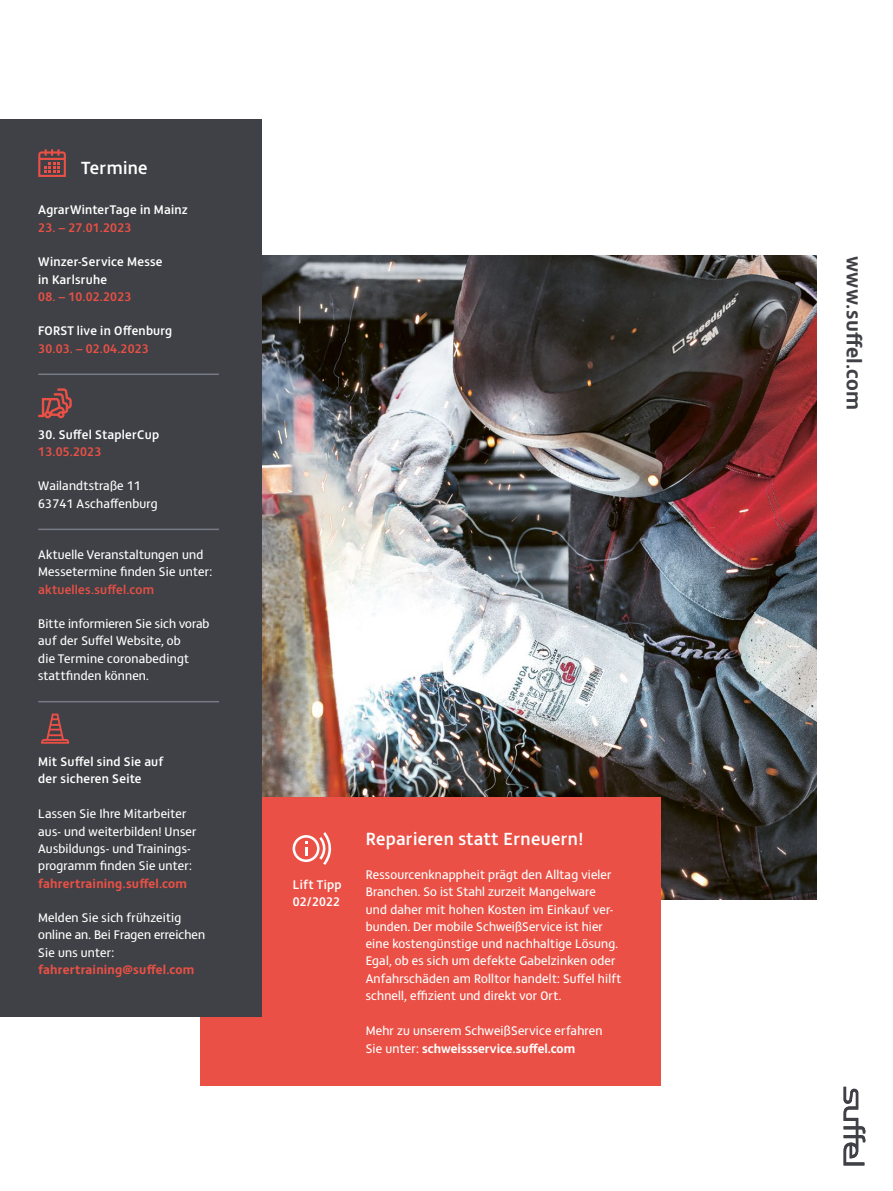
<style>
.page{position:relative;width:893px;height:1191px;background:#fff}
.page>*{position:absolute;margin:0;border:0;box-sizing:border-box;transform-origin:0 0}
.t1{font:700 21px "FS Matthew";letter-spacing:.015em;color:#404146}
.t2{font:500 18px "FS Matthew";letter-spacing:.015em;color:#fff}
.t3{font:12.75px/17.2px "FS Matthew";letter-spacing:.015em;color:#fff}
.t4{font:500 12.75px/17.2px "FS Matthew";letter-spacing:.015em;color:#fff}
.t5{font:500 12.75px "FS Matthew";letter-spacing:.015em;color:#ea5045}
.t6{font:700 12.75px "FS Matthew";letter-spacing:.015em;color:#ea5045}
.s1{font-weight:700}
</style>
<div class="page">
<svg style="left:844px;top:1086px;width:22px;height:79px"></svg>
<img style="left:261px;top:256px;width:555px;height:643px">
<div style="left:200px;top:797px;width:460px;height:289px;background:#ea5045"></div>
<svg style="left:293px;top:832px;width:39px;height:33px"></svg>
<div style="left:0;top:119px;width:261px;height:897px;background:#404146"></div>
<svg style="left:38px;top:149px;width:28px;height:28px"></svg>
<hr style="left:38px;top:373px;width:181px;height:2px;background:#757a85">
<svg style="left:38px;top:388px;width:34px;height:30px"></svg>
<hr style="left:38px;top:528px;width:181px;height:2px;background:#757a85">
<hr style="left:38px;top:701px;width:181px;height:1px;background:#757a85">
<svg style="left:41px;top:713px;width:28px;height:30px"></svg>
<h2 class="t2" style="left:81px;top:153px;width:68px">Termine</h2>
<p class="t4" style="left:38px;top:200px;width:151px">AgrarWinterTage in Mainz</p>
<p class="t5" style="left:38px;top:217px;width:95px">23. – 27.01.2023</p>
<p class="t4" style="left:38px;top:252px;width:126px">Winzer-Service Messe in Karlsruhe</p>
<p class="t5" style="left:38px;top:286px;width:95px">08. – 10.02.2023</p>
<p class="t4" style="left:38px;top:321px;width:135px">FORST live in Offenburg</p>
<p class="t5" style="left:38px;top:338px;width:112px">30.03. – 02.04.2023</p>
<p class="t4" style="left:38px;top:424px;width:122px">30. Suffel StaplerCup</p>
<p class="t5" style="left:38px;top:441px;width:64px">13.05.2023</p>
<p class="t3" style="left:38px;top:476px;width:121px">Wailandtstraße 11<br>63741 Aschaffenburg</p>
<p class="t3" style="left:38px;top:545px;width:175px">Aktuelle Veranstaltungen und<br>Messetermine finden Sie unter:</p>
<p class="t5" style="left:38px;top:579px;width:117px">aktuelles.suffel.com</p>
<p class="t3" style="left:38px;top:614px;width:173px">Bitte informieren Sie sich vorab auf der Suffel Website, ob<br>die Termine coronabedingt stattfinden können.</p>
<p class="t4" style="left:38px;top:752px;width:127px">Mit Suffel sind Sie auf der sicheren Seite</p>
<p class="t3" style="left:38px;top:804px;width:160px">Lassen Sie Ihre Mitarbeiter aus- und weiterbilden! Unser<br>Ausbildungs- und Trainings&shy;programm finden Sie unter:</p>
<p class="t6" style="left:38px;top:873px;width:150px">fahrertraining.suffel.com</p>
<p class="t3" style="left:38px;top:908px;width:168px">Melden Sie sich frühzeitig online an. Bei Fragen erreichen<br>Sie uns unter:</p>
<p class="t6" style="left:38px;top:959px;width:158px">fahrertraining@suffel.com</p>
<p class="t4" style="left:293px;top:874px;width:50px">Lift Tipp<br>02/2022</p>
<h2 class="t2" style="left:366px;top:824px;width:219px">Reparieren statt Erneuern!</h2>
<p class="t3" style="left:366px;top:865px;width:257px">Ressourcenknappheit prägt den Alltag vieler Branchen. So ist Stahl zurzeit Mangelware<br>und daher mit hohen Kosten im Einkauf ver&shy;bunden. Der mobile SchweißService ist hier eine kostengünstige und nachhaltige Lösung.<br>Egal, ob es sich um defekte Gabelzinken oder Anfahrschäden am Rolltor handelt: Suffel hilft schnell, effizient und direkt vor Ort.</p>
<p class="t3" style="left:366px;top:1021px;width:238px">Mehr zu unserem SchweißService erfahren<br>Sie unter: <span class="s1">schweissservice.suffel.com</span></p>
<h1 class="t1" style="left:871px;top:256px;width:156px;rotate:90deg">www.suffel.com</h1>
</div>
